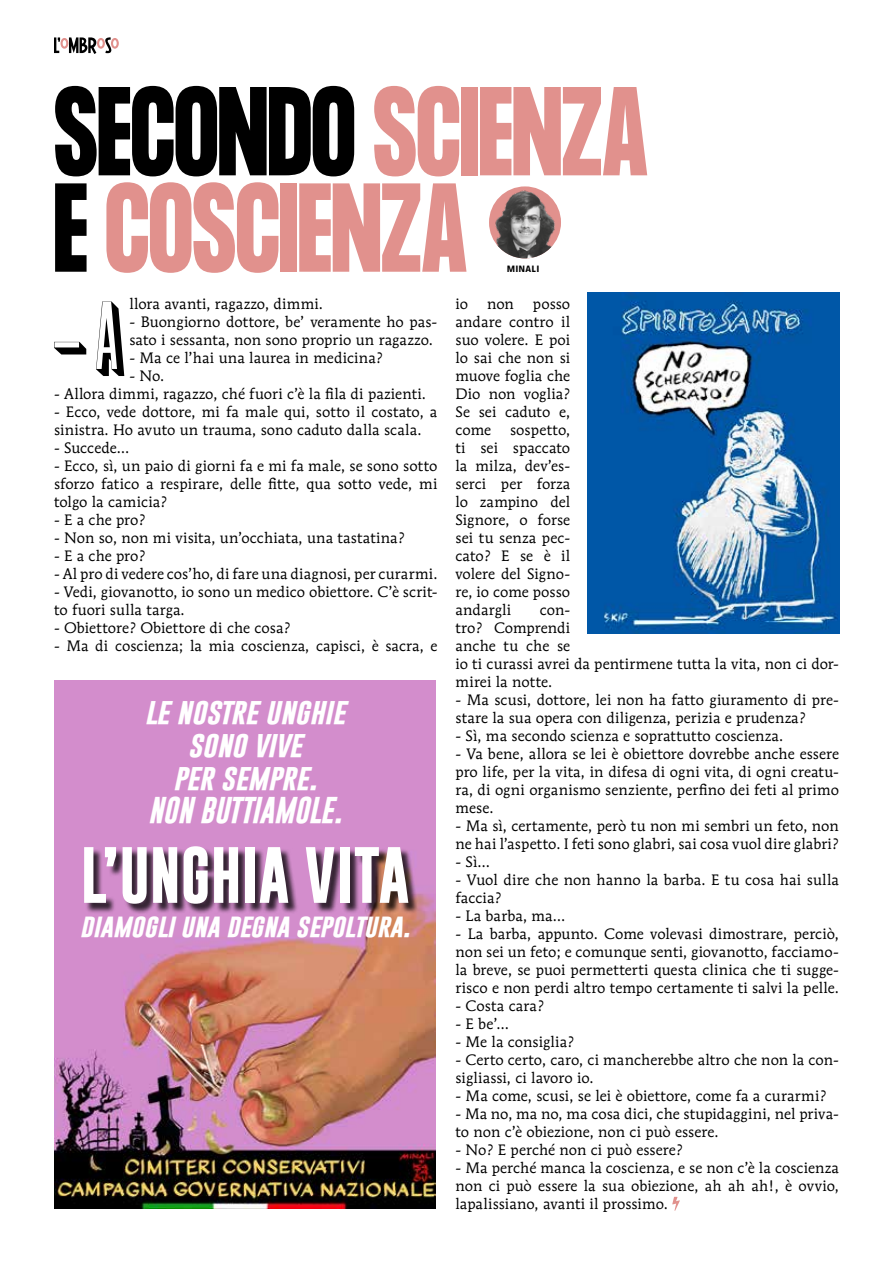
<style>
.page{position:relative;width:893px;height:1263px;background:#fff}
.page>*{position:absolute;margin:0;border:0;box-sizing:border-box;transform-origin:0 0}
.t1{font:700 110.4px/96.4px "Formula Condensed";color:#e1918d}
.t2{font:103.5px "Great Shadow";color:#000}
.t3{font:700 57px "Gobold";letter-spacing:-.005em;color:#fff}
.t4{font:italic 700 27px/33px "Gobold";color:#fff;text-align:center}
.t5{font:italic 700 24px "Gobold";color:#fff}
.t6{font:15px/18px "Mendoza Roman";letter-spacing:.01em;color:#000}
.t7{font:9px "Agrandir Variable";letter-spacing:.075em;color:#000}
.s1{color:#000}
</style>
<div class="page">
<svg style="left:54px;top:37px;width:65px;height:17px"></svg>
<svg style="left:672px;top:1197px;width:8px;height:14px"></svg>
<img style="left:587px;top:292px;width:252px;height:341px">
<div style="left:489px;top:186px;width:72px;height:72px;background:#e1918d;border-radius:50%"></div>
<img style="left:494px;top:186px;width:62px;height:72px">
<img style="left:54px;top:680px;width:382px;height:529px">
<div style="left:85px;top:847px;width:333px;height:67px;background:#000;opacity:.75"></div>
<h1 class="t1" style="left:54px;top:89px;width:596px"><span class="s1">SECONDO</span> SCIENZA<br><span class="s1">E</span> COSCIENZA</h1>
<h2 class="t2" style="left:49px;top:279px;width:82px">-A</h2>
<p class="t6" style="left:129px;top:294px;width:195px">llora avanti, ragazzo, dimmi.</p>
<p class="t7" style="left:507px;top:263px;width:33px">MINALI</p>
<p class="t6" style="left:455px;top:294px;width:14px">io</p>
<p class="t6" style="left:487px;top:294px;width:28px">non</p>
<p class="t6" style="left:455px;top:294px;width:116px;text-align:justify;text-indent:77px">posso andare contro il suo volere. E poi lo sai che non si muove foglia che Dio non voglia?<br>Se sei caduto e, come</p>
<p class="t6" style="left:129px;top:312px;width:310px">- Buongiorno dottore, be’ veramente ho pas&shy;sato i sessanta, non sono proprio un ragazzo.</p>
<p class="t6" style="left:129px;top:348px;width:255px">- Ma ce l’hai una laurea in medicina?</p>
<p class="t6" style="left:129px;top:366px;width:37px">- No.</p>
<p class="t6" style="left:54px;top:384px;width:373px">- Allora dimmi, ragazzo, ché fuori c’è la fila di pazienti.</p>
<p class="t6" style="left:54px;top:402px;width:385px">- Ecco, vede dottore, mi fa male qui, sotto il costato, a sinistra. Ho avuto un trauma, sono caduto dalla scala.</p>
<p class="t6" style="left:54px;top:438px;width:77px">- Succede…</p>
<p class="t6" style="left:54px;top:456px;width:385px;text-align:justify">- Ecco, sì, un paio di giorni fa e mi fa male, se sono sotto sforzo fatico a respirare, delle fitte, qua sotto vede, mi tolgo la camicia?</p>
<p class="t6" style="left:54px;top:510px;width:93px">- E a che pro?</p>
<p class="t6" style="left:54px;top:528px;width:352px">- Non so, non mi visita, un’occhiata, una tastatina?</p>
<p class="t6" style="left:54px;top:546px;width:93px">- E a che pro?</p>
<p class="t6" style="left:54px;top:564px;width:385px">- Al pro di vedere cos’ho, di fare una diagnosi, per curarmi.</p>
<p class="t6" style="left:54px;top:582px;width:385px">- Vedi, giovanotto, io sono un medico obiettore. C’è scrit&shy;to fuori sulla targa.</p>
<p class="t6" style="left:54px;top:618px;width:238px">- Obiettore? Obiettore di che cosa?</p>
<p class="t6" style="left:54px;top:636px;width:385px">- Ma di coscienza; la mia coscienza, capisci, è sacra, e</p>
<p class="t6" style="left:455px;top:420px;width:116px;text-align:justify;text-indent:55px">sospetto, ti sei spaccato la milza, dev’es&shy;serci per forza lo zampino del Signore, o forse sei tu senza pec&shy;cato? E se è il volere del Signo&shy;re, io come posso andargli</p>
<p class="t6" style="left:455px;top:600px;width:385px;text-indent:84px">con-<br>tro? Comprendi<br>anche tu che se<br>io ti curassi avrei da pentirmene tutta la vita, non ci dor&shy;mirei la notte.</p>
<p class="t6" style="left:455px;top:690px;width:385px">- Ma scusi, dottore, lei non ha fatto giuramento di pre&shy;stare la sua opera con diligenza, perizia e prudenza?</p>
<p class="t6" style="left:455px;top:726px;width:329px">- Sì, ma secondo scienza e soprattutto coscienza.</p>
<p class="t6" style="left:455px;top:744px;width:385px;text-align:justify">- Va bene, allora se lei è obiettore dovrebbe anche essere pro life, per la vita, in difesa di ogni vita, di ogni creatu&shy;ra, di ogni organismo senziente, perfino dei feti al primo mese.</p>
<p class="t6" style="left:455px;top:816px;width:385px">- Ma sì, certamente, però tu non mi sembri un feto, non ne hai l’aspetto. I feti sono glabri, sai cosa vuol dire glabri?</p>
<p class="t6" style="left:455px;top:852px;width:36px">- Sì…</p>
<p class="t6" style="left:455px;top:870px;width:385px">- Vuol dire che non hanno la barba. E tu cosa hai sulla faccia?</p>
<p class="t6" style="left:455px;top:906px;width:111px">- La barba, ma…</p>
<p class="t6" style="left:455px;top:924px;width:385px;text-align:justify">- La barba, appunto. Come volevasi dimostrare, perciò, non sei un feto; e comunque senti, giovanotto, facciamo&shy;la breve, se puoi permetterti questa clinica che ti sugge&shy;risco e non perdi altro tempo certamente ti salvi la pelle.</p>
<p class="t6" style="left:455px;top:996px;width:90px">- Costa cara?</p>
<p class="t6" style="left:455px;top:1014px;width:55px">- E be’…</p>
<p class="t6" style="left:455px;top:1032px;width:120px">- Me la consiglia?</p>
<p class="t6" style="left:455px;top:1050px;width:385px">- Certo certo, caro, ci mancherebbe altro che non la con&shy;sigliassi, ci lavoro io.</p>
<p class="t6" style="left:455px;top:1086px;width:372px">- Ma come, scusi, se lei è obiettore, come fa a curarmi?</p>
<p class="t6" style="left:455px;top:1104px;width:385px">- Ma no, ma no, ma cosa dici, che stupidaggini, nel priva&shy;to non c’è obiezione, non ci può essere.</p>
<p class="t6" style="left:455px;top:1140px;width:229px">- No? E perché non ci può essere?</p>
<p class="t6" style="left:455px;top:1158px;width:385px;text-align:justify">- Ma perché manca la coscienza, e se non c’è la coscienza non ci può essere la sua obiezione, ah ah ah!, è ovvio, lapalissiano, avanti il prossimo.</p>
<h3 class="t4" style="left:145px;top:694px;width:202px">le nostre unghie sono vive<br>per sempre.<br>NON BUTTIAMOLE.</h3>
<h3 class="t3" style="left:81px;top:838px;width:330px">L’UNGHIA VITA</h3>
<h3 class="t5" style="left:80px;top:910px;width:332px">diamogli una degna sepoltura.</h3>
</div>
